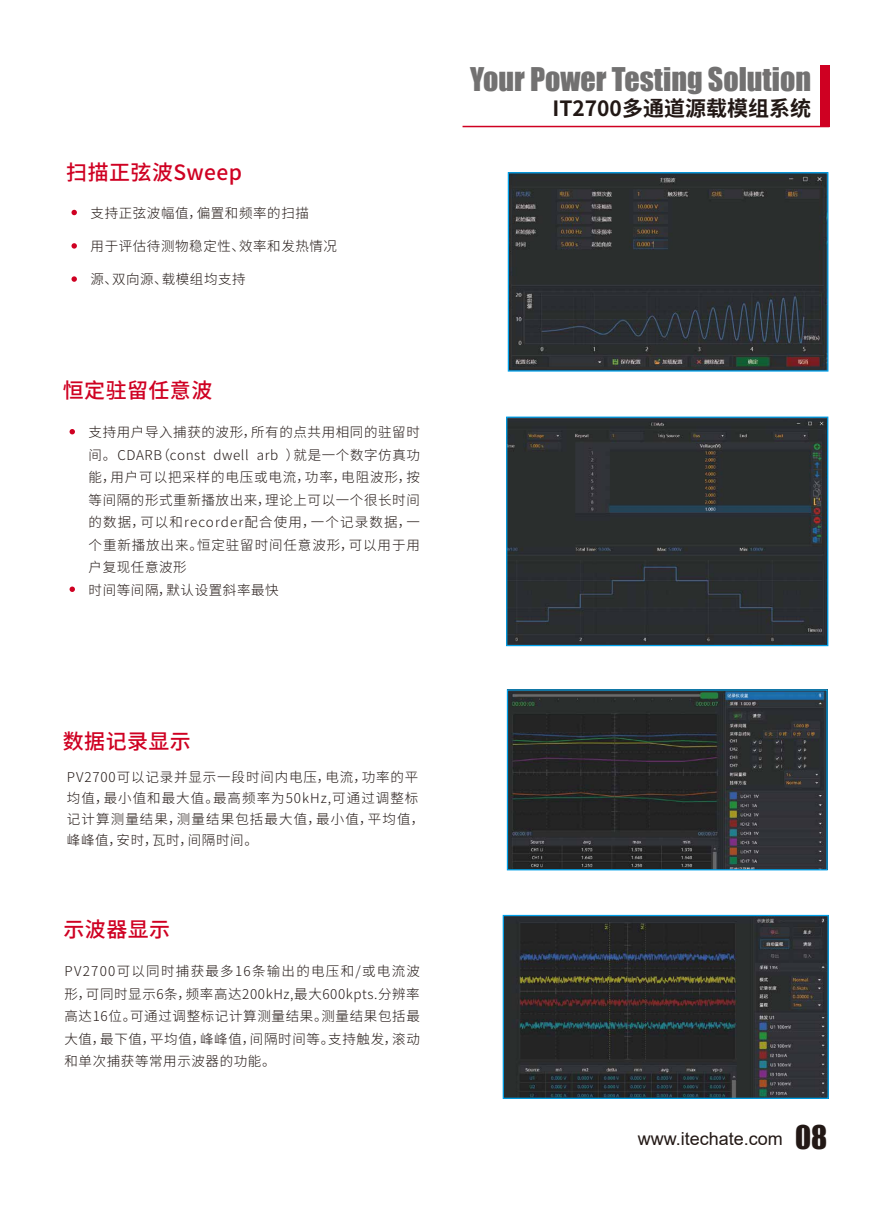
<style>
.page{position:relative;width:893px;height:1212px;background:#fff}
.page>*{position:absolute;margin:0;border:0;box-sizing:border-box;transform-origin:0 0}
.t1{font:30px "Impact";color:#727171}
.t2{font:500 21px "Source Han Sans CN";letter-spacing:.02em;color:#cf0022}
.t3{font:700 21px "Source Han Sans CN";color:#221815}
.t4{font:18px "Arial";color:#221815}
.t5{font:300 13.5px/22.5px "Source Han Sans CN";letter-spacing:.05em;color:#221815;text-align:justify}
.t6{font:300 13.5px/21px "Source Han Sans CN";letter-spacing:.075em;color:#221815}
.s1{font-family:"Impact";font-size:30px}
</style>
<div class="page">
<div style="left:820px;top:65px;width:9px;height:62px;background:#cf0022"></div>
<hr style="left:462px;top:126px;width:367px;height:1px;background:#cf0022">
<img style="left:510px;top:174px;width:316px;height:196px">
<div style="left:508px;top:172px;width:320px;height:200px;border:1px solid #00a0e9"></div>
<svg style="left:70px;top:429px;width:5px;height:5px"></svg>
<svg style="left:70px;top:586px;width:5px;height:6px"></svg>
<img style="left:508px;top:419px;width:318px;height:225px">
<img style="left:509px;top:691px;width:317px;height:177px">
<img style="left:505px;top:917px;width:322px;height:180px">
<div style="left:506px;top:417px;width:322px;height:229px;border:1px solid #00a0e9"></div>
<div style="left:507px;top:689px;width:321px;height:181px;border:1px solid #00a0e9"></div>
<div style="left:503px;top:915px;width:326px;height:184px;border:1px solid #00a0e9"></div>
<svg style="left:71px;top:210px;width:6px;height:5px"></svg>
<svg style="left:71px;top:243px;width:6px;height:6px"></svg>
<svg style="left:71px;top:276px;width:6px;height:6px"></svg>
<h2 class="t2" style="left:66px;top:160px;width:177px">扫描正弦波Sweep</h2>
<p class="t5" style="left:91px;top:202px;width:220px">支持正弦波幅值，偏置和频率的扫描</p>
<p class="t5" style="left:91px;top:235px;width:248px">用于评估待测物稳定性、效率和发热情况</p>
<p class="t5" style="left:91px;top:268px;width:157px">源、双向源、载模组均支持</p>
<h2 class="t2" style="left:63px;top:379px;width:151px">恒定驻留任意波</h2>
<p class="t5" style="left:89px;top:421px;width:333px;text-align:left">支持用户导入捕获的波形，所有的点共用相同的驻留时间。 CDARB（const dwell arb ）就是一个数字仿真功能，用户可以把采样的电压或电流，功率，电阻波形，按等间隔的形式重新播放出来，理论上可以一个很长时间的数据，可以和recorder配合使用，一个记录数据，一个重新播放出来。恒定驻留时间任意波形，可以用于用户复现任意波形<br>时间等间隔，默认设置斜率最快</p>
<h1 class="t1" style="left:470px;top:56px;width:342px">Your Power Testing Solution</h1>
<h2 class="t3" style="left:552px;top:97px;width:260px">IT2700多通道源载模组系统</h2>
<h2 class="t2" style="left:63px;top:730px;width:130px">数据记录显示</h2>
<p class="t6" style="left:67px;top:767px;width:359px">PV2700可以记录并显示一段时间内电压，电流，功率的平均值，最小值和最大值。最高频率为50kHz,可通过调整标记计算测量结果，测量结果包括最大值，最小值，平均值，峰峰值，安时，瓦时，间隔时间。</p>
<h2 class="t2" style="left:63px;top:918px;width:108px">示波器显示</h2>
<p class="t5" style="left:64px;top:960px;width:357px">PV2700可以同时捕获最多16条输出的电压和/或电流波形，可同时显示6条，频率高达200kHz,最大600kpts.分辨率高达16位。可通过调整标记计算测量结果。测量结果包括最大值，最下值，平均值，峰峰值，间隔时间等。支持触发，滚动和单次捕获等常用示波器的功能。</p>
<h3 class="t4" style="left:638px;top:1126px;width:191px">www.itechate.com <span class="s1">08</span></h3>
</div>
